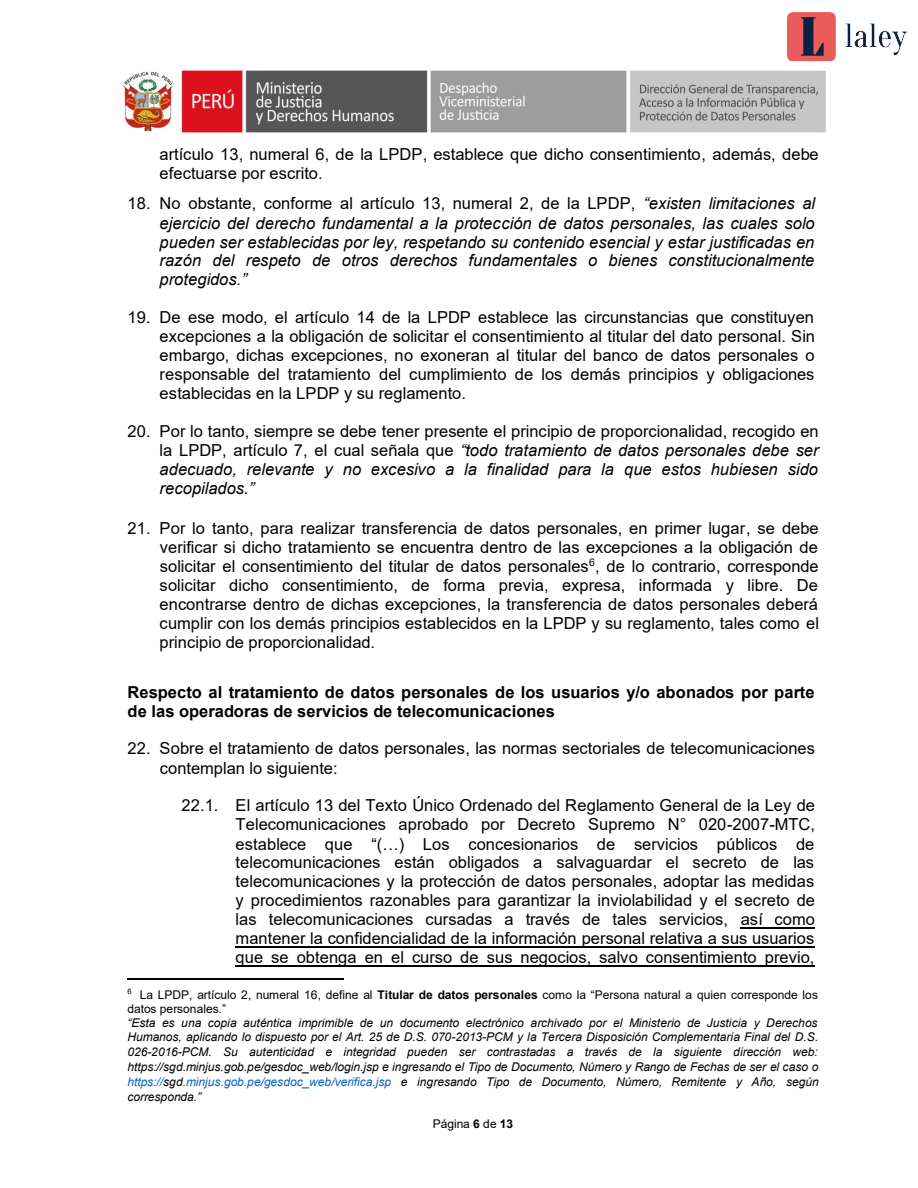
<style>
.page{position:relative;width:918px;height:1188px;background:#fff}
.page>*{position:absolute;margin:0;border:0;box-sizing:border-box;transform-origin:0 0}
.t1{font:16.5px/19px "Arial";letter-spacing:.005em;color:#000;text-align:justify}
.t2{font:italic 16.5px/19px "Arial";color:#000;text-align:justify}
.t3{font:700 16.5px/18.9px "Arial";letter-spacing:.005em;color:#000}
.t4{font:italic 12px/14.9px "Arial";letter-spacing:-.005em;color:#000;text-align:justify}
.t5{font:12px/13.8px "Arial";letter-spacing:-.005em;color:#000}
.s1{font-style:normal}
.s2{font-weight:700}
.s3{color:#0563c1}
</style>
<div class="page">
<img style="left:122px;top:67px;width:704px;height:68px">
<hr style="left:741px;top:927px;width:74px;height:1px;background:#000">
<hr style="left:236px;top:946px;width:579px;height:1px;background:#000">
<hr style="left:236px;top:965px;width:579px;height:1px;background:#000">
<hr style="left:128px;top:979px;width:216px;height:1px;background:#000">
<img style="left:778px;top:12px;width:129px;height:60px">
<p class="t1" style="left:160px;top:144px;width:661px">artículo 13, numeral 6, de la LPDP, establece que dicho consentimiento, además, debe efectuarse por escrito.</p>
<p class="t2" style="left:160px;top:194px;width:657px;text-indent:-32px"><span class="s1">18. No obstante, conforme al artículo 13, numeral 2, de la LPDP,</span> “existen limitaciones al ejercicio del derecho fundamental a la protección de datos personales, las cuales solo pueden ser establecidas por ley, respetando su contenido esencial y estar justificadas en razón del respeto de otros derechos fundamentales o bienes constitucionalmente protegidos.”</p>
<p class="t1" style="left:160px;top:308px;width:657px;text-indent:-32px">19. De ese modo, el artículo 14 de la LPDP establece las circunstancias que constituyen excepciones a la obligación de solicitar el consentimiento al titular del dato personal. Sin embargo, dichas excepciones, no exoneran al titular del banco de datos personales o responsable del tratamiento del cumplimiento de los demás principios y obligaciones establecidas en la LPDP y su reglamento.</p>
<p class="t2" style="left:160px;top:422px;width:660px;text-indent:-32px"><span class="s1">20. Por lo tanto, siempre se debe tener presente el principio de proporcionalidad, recogido en la LPDP, artículo 7, el cual señala que</span> “todo tratamiento de datos personales debe ser adecuado, relevante y no excesivo a la finalidad para la que estos hubiesen sido recopilados.”</p>
<p class="t1" style="left:160px;top:518px;width:661px;text-indent:-32px">21. Por lo tanto, para realizar transferencia de datos personales, en primer lugar, se debe verificar si dicho tratamiento se encuentra dentro de las excepciones a la obligación de solicitar el consentimiento del titular de datos personales<sup>6</sup>, de lo contrario, corresponde solicitar dicho consentimiento, de forma previa, expresa, informada y libre. De encontrarse dentro de dichas excepciones, la transferencia de datos personales deberá cumplir con los demás principios establecidos en la LPDP y su reglamento, tales como el principio de proporcionalidad.</p>
<p class="t3" style="left:128px;top:683px;width:688px">Respecto al tratamiento de datos personales de los usuarios y/o abonados por parte de las operadoras de servicios de telecomunicaciones</p>
<p class="t1" style="left:160px;top:739px;width:657px;text-indent:-32px">22. Sobre el tratamiento de datos personales, las normas sectoriales de telecomunicaciones contemplan lo siguiente:</p>
<p class="t1" style="left:236px;top:796px;width:581px;text-indent:-54px">22.1. El artículo 13 del Texto Único Ordenado del Reglamento General de la Ley de Telecomunicaciones aprobado por Decreto Supremo N° 020-2007-MTC, establece que “(…) Los concesionarios de servicios públicos de telecomunicaciones están obligados a salvaguardar el secreto de las telecomunicaciones y la protección de datos personales, adoptar las medidas y procedimientos razonables para garantizar la inviolabilidad y el secreto de las telecomunicaciones cursadas a través de tales servicios, así como mantener la confidencialidad de la información personal relativa a sus usuarios que se obtenga en el curso de sus negocios, salvo consentimiento previo,</p>
<p class="t5" style="left:128px;top:988px;width:692px"><sup>6</sup> La LPDP, artículo 2, numeral 16, define al <span class="s2">Titular de datos personales</span> como la “Persona natural a quien corresponde los datos personales.”</p>
<p class="t4" style="left:128px;top:1015px;width:693px">“Esta es una copia auténtica imprimible de un documento electrónico archivado por el Ministerio de Justicia y Derechos Humanos, aplicando lo dispuesto por el Art. 25 de D.S. 070-2013-PCM y la Tercera Disposición Complementaria Final del D.S.<br>026-2016-PCM. Su autenticidad e integridad pueden ser contrastadas a través de la siguiente dirección web: https://sgd.minjus.gob.pe/gesdoc_web/login.jsp e ingresando el Tipo de Documento, Número y Rango de Fechas de ser el caso o <span class="s3">https://</span>sgd<span class="s3">.minjus.gob.pe/gesdoc_web/verifica.jsp</span> e ingresando Tipo de Documento, Número, Remitente y Año, según corresponda.”</p>
<p class="t5" style="left:433px;top:1117px;width:82px">Página <span class="s2">6</span> de <span class="s2">13</span></p>
</div>
